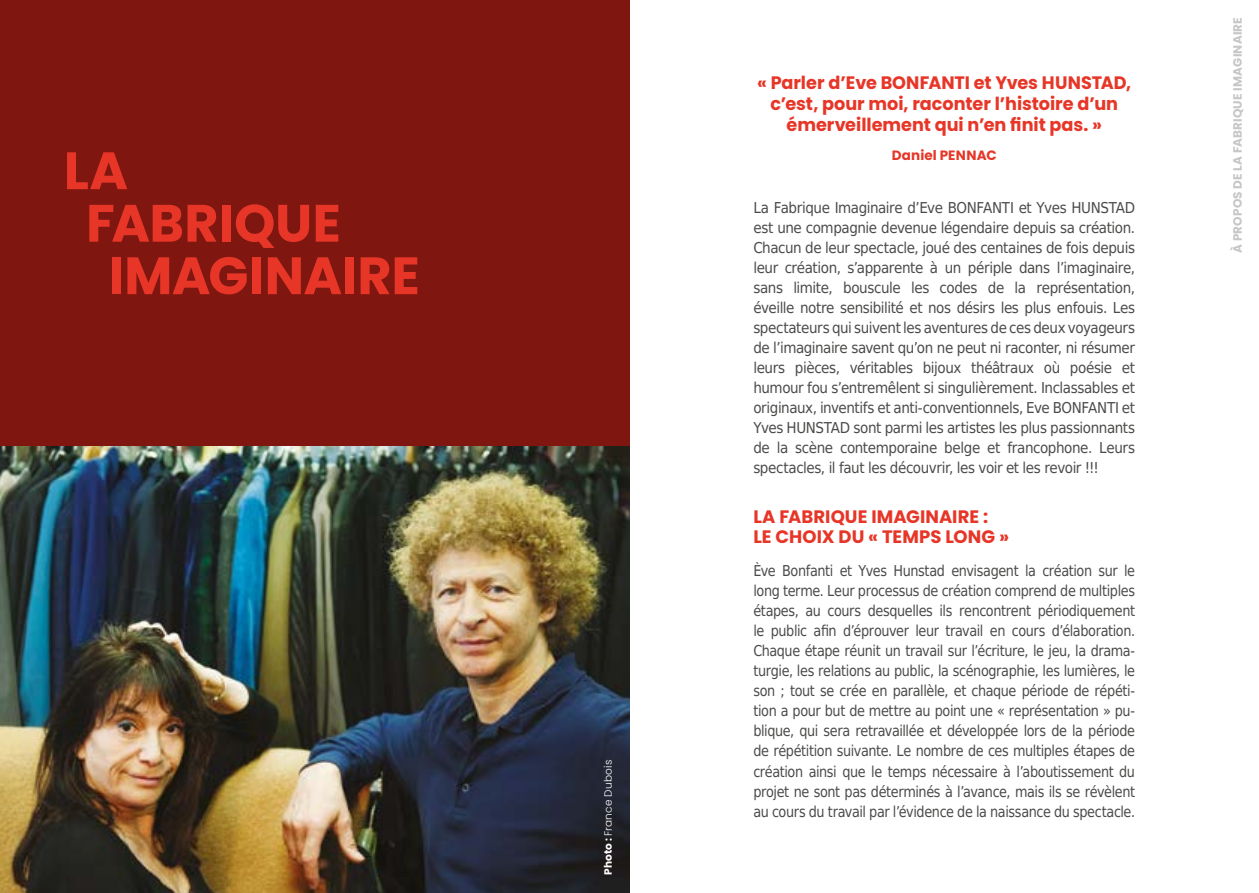
<style>
.page{position:relative;width:1259px;height:893px;background:#fff}
.page>*{position:absolute;margin:0;border:0;box-sizing:border-box;transform-origin:0 0}
.t1{font:700 52.5px "Poppins";color:#e73627}
.t2{font:700 18px/21px "Poppins";color:#e73627}
.t3{font:15px/20px "DejaVu Sans Condensed";letter-spacing:-.03em;color:#4a4a49;text-align:justify}
.t4{font:15px/20.1px "DejaVu Sans Condensed";letter-spacing:-.03em;color:#4a4a49;text-align:justify;scale:.95 1}
.t5{font:700 13.5px "Poppins";letter-spacing:.01em;color:#e73627}
.t6{font:700 12px "Poppins";letter-spacing:.02em;color:#c6c6c6}
.t7{font:300 10.5px "Poppins";letter-spacing:.02em;color:#fff}
.s1{font-weight:700}
</style>
<div class="page">
<div style="left:0;top:0;width:629px;height:446px;background:#7f1710"></div>
<img style="left:0;top:446px;width:629px;height:447px">
<h1 class="t1" style="left:64px;top:140px;width:66px">LA</h1>
<h1 class="t1" style="left:86px;top:193px;width:256px">FABRIQUE</h1>
<h1 class="t1" style="left:108px;top:245px;width:313px">IMAGINAIRE</h1>
<p class="t7" style="left:602px;top:875px;width:117px;rotate:-90deg"><span class="s1">Photo :</span> France Dubois</p>
<p class="t2" style="left:757px;top:72px;width:375px;text-align:center">« Parler d’Eve BONFANTI et Yves HUNSTAD, c’est, pour moi, raconter l’histoire d’un émerveillement qui n’en finit pas. »</p>
<p class="t5" style="left:892px;top:147px;width:106px">Daniel PENNAC</p>
<p class="t3" style="left:753px;top:197px;width:383px">La Fabrique Imaginaire d’Eve BONFANTI et Yves HUNSTAD est une compagnie devenue légendaire depuis sa création.<br>Chacun de leur spectacle, joué des centaines de fois depuis leur création, s’apparente à un périple dans l’imaginaire, sans limite, bouscule les codes de la représentation, éveille notre sensibilité et nos désirs les plus enfouis. Les spectateurs qui suivent les aventures de ces deux voyageurs de l’imaginaire savent qu’on ne peut ni raconter, ni résumer leurs pièces, véritables bijoux théâtraux où poésie et humour fou s’entremêlent si singulièrement. Inclassables et originaux, inventifs et anti-conventionnels, Eve BONFANTI et Yves HUNSTAD sont parmi les artistes les plus passionnants de la scène contemporaine belge et francophone. Leurs spectacles, il faut les découvrir, les voir et les revoir !!!</p>
<p class="t2" style="left:753px;top:507px;width:257px;line-height:20.2px">LA FABRIQUE IMAGINAIRE :<br>LE CHOIX DU « TEMPS LONG »</p>
<p class="t4" style="left:753px;top:560px;width:403px">Ève Bonfanti et Yves Hunstad envisagent la création sur le long terme. Leur processus de création comprend de multiples étapes, au cours desquelles ils rencontrent périodiquement le public afin d’éprouver leur travail en cours d’élaboration.<br>Chaque étape réunit un travail sur l’écriture, le jeu, la drama&shy;turgie, les relations au public, la scénographie, les lumières, le son ; tout se crée en parallèle, et chaque période de répéti&shy;tion a pour but de mettre au point une « représentation » pu&shy;blique, qui sera retravaillée et développée lors de la période de répétition suivante. Le nombre de ces multiples étapes de création ainsi que le temps nécessaire à l’aboutissement du projet ne sont pas déterminés à l’avance, mais ils se révèlent au cours du travail par l’évidence de la naissance du spectacle.</p>
<p class="t6" style="left:1230px;top:253px;width:237px;rotate:-90deg">À PROPOS DE LA FABRIQUE IMAGINAIRE</p>
</div>
